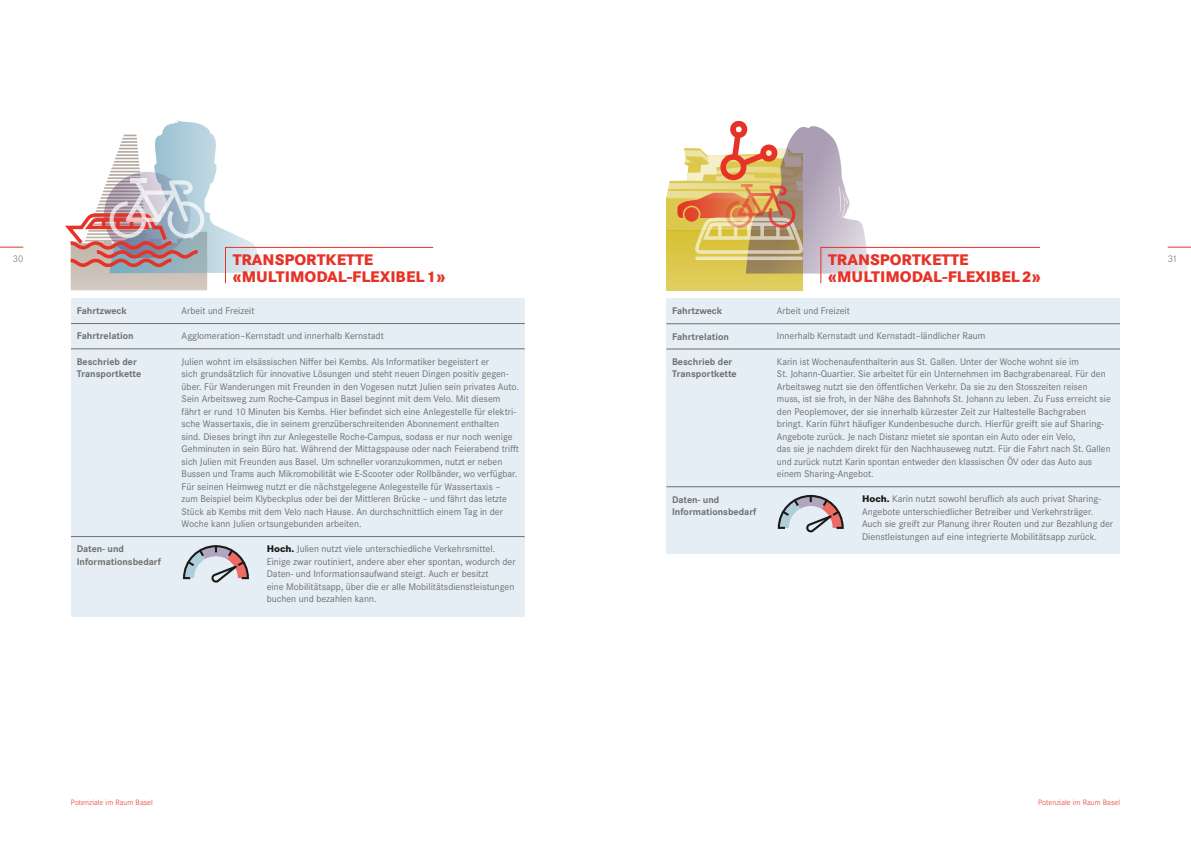
<style>
.page{position:relative;width:1191px;height:842px;background:#fff}
.page>*{position:absolute;margin:0;border:0;box-sizing:border-box;transform-origin:0 0}
.t1{font:800 16px/17px "Corporate S";color:#e73227}
.t2{font:10px/12.5px "Corporate S";color:#6f6f6e}
.t3{font:700 10px/12.5px "Corporate S";color:#6f6f6e}
.t4{font:300 10px "Corporate S";color:#6f6f6e}
.t5{font:300 8px "Corporate S";letter-spacing:.01em;color:#e73227}
.s1{font-weight:800;color:#1a1a18}
</style>
<div class="page">
<div style="left:666px;top:298px;width:454px;height:256px;background:#e4eef4"></div>
<hr style="left:666px;top:323px;width:454px;height:1px;background:#6f6f6e">
<hr style="left:666px;top:349px;width:454px;height:1px;background:#6f6f6e">
<hr style="left:666px;top:486px;width:454px;height:1px;background:#6f6f6e">
<div style="left:71px;top:298px;width:454px;height:319px;background:#e4eef4"></div>
<hr style="left:71px;top:323px;width:454px;height:1px;background:#6f6f6e">
<hr style="left:71px;top:348px;width:454px;height:1px;background:#6f6f6e">
<hr style="left:71px;top:536px;width:454px;height:1px;background:#6f6f6e">
<svg style="left:65px;top:120px;width:369px;height:170px"></svg>
<svg style="left:183px;top:545px;width:66px;height:38px"></svg>
<svg style="left:777px;top:494px;width:67px;height:39px"></svg>
<div style="left:666px;top:231px;width:137px;height:60px;background:#e0ce5f"></div>
<svg style="left:666px;top:120px;width:374px;height:164px"></svg>
<svg style="left:1167px;top:247px;width:24px;height:1px"></svg>
<svg style="left:0;top:247px;width:23px;height:1px"></svg>
<h1 class="t1" style="left:233px;top:251px;width:214px">TRANSPORTKETTE «MULTIMODAL-FLEXIBEL1»</h1>
<h1 class="t1" style="left:828px;top:251px;width:214px">TRANSPORTKETTE «MULTIMODAL-FLEXIBEL2»</h1>
<p class="t4" style="left:13px;top:253px;width:12px">30</p>
<p class="t4" style="left:1167px;top:253px;width:12px">31</p>
<p class="t3" style="left:77px;top:305px;width:52px">Fahrtzweck</p>
<p class="t3" style="left:77px;top:330px;width:58px">Fahrtrelation</p>
<p class="t3" style="left:77px;top:355px;width:66px">Beschrieb der<br>Transportkette</p>
<p class="t3" style="left:77px;top:543px;width:86px">Daten- und<br>Informationsbedarf</p>
<p class="t2" style="left:182px;top:304px;width:74px">Arbeit und Freizeit</p>
<p class="t2" style="left:182px;top:330px;width:204px">Agglomeration–Kernstadt und innerhalb Kernstadt</p>
<p class="t2" style="left:182px;top:355px;width:339px">Julien wohnt im elsässischen Niffer bei Kembs. Als Informatiker begeistert er<br>sich grundsätzlich für innovative Lösungen und steht neuen Dingen positiv gegen&shy;über. Für Wanderungen mit Freunden in den Vogesen nutzt Julien sein privates Auto.<br>Sein Arbeitsweg zum Roche-Campus in Basel beginnt mit dem Velo. Mit diesem fährt er rund 10 Minuten bis Kembs. Hier befindet sich eine Anlegestelle für elektri&shy;sche Wassertaxis, die in seinem grenzüberschreitenden Abonnement enthalten sind. Dieses bringt ihn zur Anlegestelle Roche-Campus, sodass er nur noch wenige Gehminuten in sein Büro hat. Während der Mittagspause oder nach Feierabend trifft sich Julien mit Freunden aus Basel. Um schneller voranzukommen, nutzt er neben Bussen und Trams auch Mikromobilität wie E-Scooter oder Rollbänder, wo verfügbar.<br>Für seinen Heimweg nutzt er die nächstgelegene Anlegestelle für Wassertaxis – zum Beispiel beim Klybeckplus oder bei der Mittleren Brücke – und fährt das letzte Stück ab Kembs mit dem Velo nach Hause. An durchschnittlich einem Tag in der Woche kann Julien ortsungebunden arbeiten.</p>
<p class="t2" style="left:267px;top:543px;width:250px"><span class="s1">Hoch.</span> Julien nutzt viele unterschiedliche Verkehrsmittel.<br>Einige zwar routiniert, andere aber eher spontan, wodurch der Daten- und Informationsaufwand steigt. Auch er besitzt<br>eine Mobilitätsapp, über die er alle Mobilitätsdienstleistungen buchen und bezahlen kann.</p>
<p class="t3" style="left:672px;top:305px;width:52px">Fahrtzweck</p>
<p class="t3" style="left:672px;top:330px;width:58px">Fahrtrelation</p>
<p class="t3" style="left:672px;top:355px;width:66px">Beschrieb der<br>Transportkette</p>
<p class="t3" style="left:672px;top:493px;width:86px">Daten- und<br>Informationsbedarf</p>
<p class="t2" style="left:777px;top:305px;width:74px">Arbeit und Freizeit</p>
<p class="t2" style="left:777px;top:330px;width:210px">Innerhalb Kernstadt und Kernstadt–ländlicher Raum</p>
<p class="t2" style="left:777px;top:355px;width:335px">Karin ist Wochenaufenthalterin aus St. Gallen. Unter der Woche wohnt sie im<br>St. Johann-Quartier. Sie arbeitet für ein Unternehmen im Bachgrabenareal. Für den Arbeitsweg nutzt sie den öffentlichen Verkehr. Da sie zu den Stosszeiten reisen muss, ist sie froh, in der Nähe des Bahnhofs St. Johann zu leben. Zu Fuss erreicht sie den Peoplemover, der sie innerhalb kürzester Zeit zur Haltestelle Bachgraben bringt. Karin führt häufiger Kundenbesuche durch. Hierfür greift sie auf Sharing-Angebote zurück. Je nach Distanz mietet sie spontan ein Auto oder ein Velo,<br>das sie je nachdem direkt für den Nachhauseweg nutzt. Für die Fahrt nach St. Gallen und zurück nutzt Karin spontan entweder den klassischen ÖV oder das Auto aus einem Sharing-Angebot.</p>
<p class="t2" style="left:862px;top:493px;width:253px"><span class="s1">Hoch.</span> Karin nutzt sowohl beruflich als auch privat Sharing-Angebote unterschiedlicher Betreiber und Verkehrsträger.<br>Auch sie greift zur Planung ihrer Routen und zur Bezahlung der Dienstleistungen auf eine integrierte Mobilitätsapp zurück.</p>
<p class="t5" style="left:71px;top:798px;width:83px">Potenziale im Raum Basel</p>
<p class="t5" style="left:1038px;top:798px;width:83px">Potenziale im Raum Basel</p>
</div>
